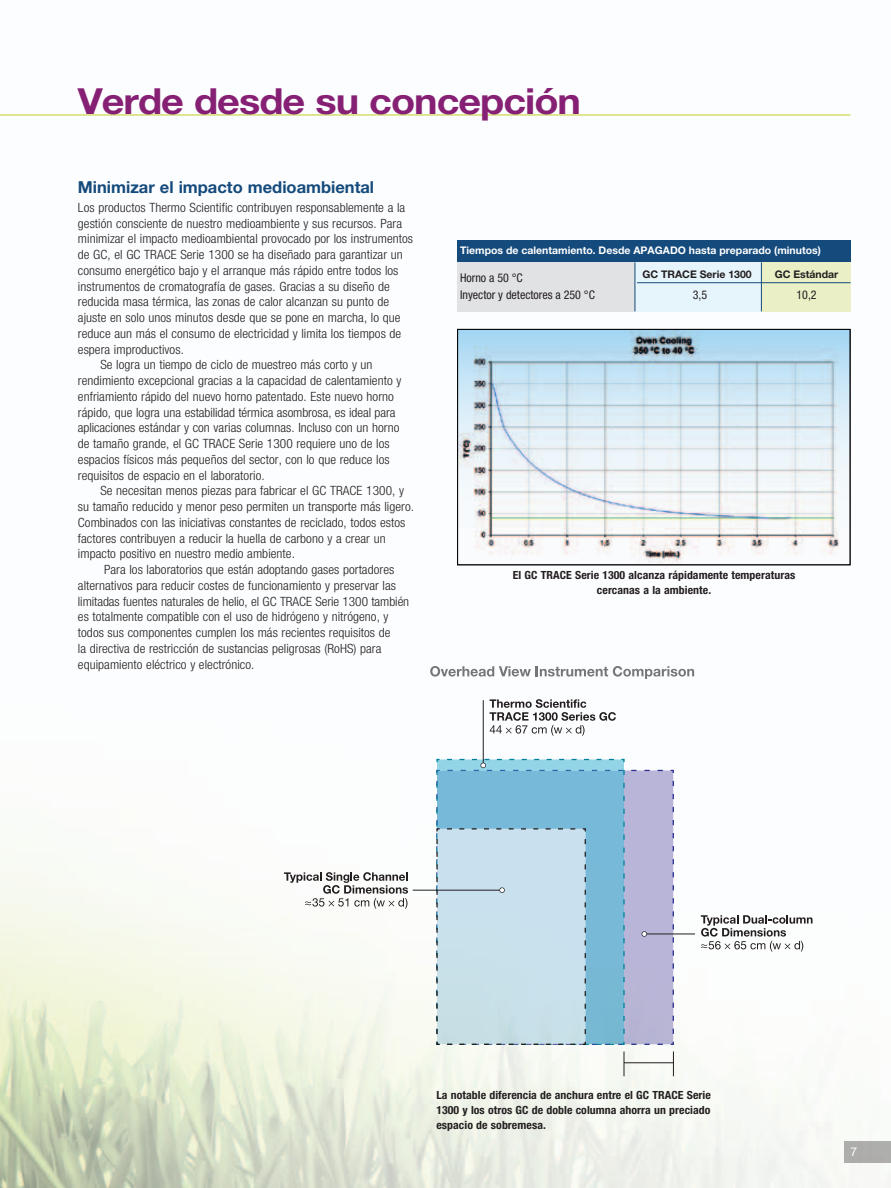
<style>
.page{position:relative;width:891px;height:1188px;background:#fff}
.page>*{position:absolute;margin:0;border:0;box-sizing:border-box;transform-origin:0 0}
.t1{font:700 36px "Helvetica Neue LT Std";letter-spacing:-.025em;color:#862074;scale:1.1 1}
.t2{font:700 16.5px "Helvetica Neue LT Std";color:#144a7c}
.t3{font:300 condensed 12.75px "Helvetica Neue LT Std";letter-spacing:.005em;color:#231f20;scale:1.05 1}
.t4{font:condensed 12px "Helvetica Neue LT Std";color:#231f20}
.t5{font:12px "Helvetica Neue LT Std";color:#fff}
.t6{font:700 condensed 11.25px/15px "Helvetica Neue LT Std";letter-spacing:.005em;color:#231f20;text-align:center;scale:1.05 1}
.t7{font:700 10.5px "Helvetica Neue LT Std";color:#fff}
.t8{font:700 10.5px "Helvetica Neue LT Std";color:#231f20}
</style>
<div class="page">
<img style="left:0;top:114px;width:891px;height:1074px">
<div style="left:457px;top:240px;width:393px;height:22px;background:#144a7c"></div>
<div style="left:635px;top:262px;width:126px;height:49px;background:#e6f4fb"></div>
<div style="left:457px;top:262px;width:178px;height:49px;background:#e1e2e4"></div>
<div style="left:761px;top:262px;width:89px;height:49px;background:#ebefc6"></div>
<div style="left:844px;top:1142px;width:47px;height:21px;background:#adadac"></div>
<hr style="left:0;top:115px;width:850px;height:1px;background:#c1ce23">
<hr style="left:637px;top:282px;width:213px;height:1px;background:#144a7c">
<svg style="left:490px;top:699px;width:126px;height:37px"></svg>
<svg style="left:701px;top:915px;width:112px;height:37px"></svg>
<svg style="left:284px;top:872px;width:124px;height:37px"></svg>
<hr style="left:413px;top:890px;width:89px;height:1px;background:#231f20">
<hr style="left:644px;top:934px;width:51px;height:1px;background:#231f20">
<hr style="left:624px;top:1062px;width:49px;height:1px;background:#231f20">
<hr style="left:483px;top:700px;width:1px;height:66px;background:#231f20">
<svg style="left:436px;top:758px;width:238px;height:288px;background:#a3c7dc"></svg>
<svg style="left:430px;top:666px;width:264px;height:13px"></svg>
<svg style="left:624px;top:1052px;width:1px;height:24px"></svg>
<svg style="left:673px;top:1052px;width:1px;height:24px"></svg>
<hr style="left:635px;top:262px;width:1px;height:49px;background:#144a7c">
<hr style="left:761px;top:262px;width:1px;height:49px;background:#144a7c">
<img style="left:459px;top:331px;width:389px;height:232px">
<div style="left:457px;top:329px;width:393px;height:236px;border:1px solid #231f20"></div>
<h1 class="t1" style="left:78px;top:79px;width:459px">Verde desde su concepción</h1>
<p class="t2" style="left:78px;top:177px;width:298px">Minimizar el impacto medioambiental</p>
<p class="t3" style="left:78px;top:200px;width:313px">Los productos Thermo Scientific contribuyen responsablemente a la</p>
<p class="t3" style="left:78px;top:216px;width:310px">gestión consciente de nuestro medioambiente y sus recursos. Para</p>
<p class="t3" style="left:78px;top:232px;width:321px">minimizar el impacto medioambiental provocado por los instrumentos</p>
<p class="t3" style="left:78px;top:247px;width:311px">de GC, el GC TRACE Serie 1300 se ha diseñado para garantizar un</p>
<p class="t3" style="left:78px;top:263px;width:307px">consumo energético bajo y el arranque más rápido entre todos los</p>
<p class="t3" style="left:78px;top:279px;width:299px">instrumentos de cromatografía de gases. Gracias a su diseño de</p>
<p class="t3" style="left:78px;top:295px;width:298px">reducida masa térmica, las zonas de calor alcanzan su punto de</p>
<p class="t3" style="left:78px;top:310px;width:309px">ajuste en solo unos minutos desde que se pone en marcha, lo que</p>
<p class="t3" style="left:78px;top:326px;width:310px">reduce aun más el consumo de electricidad y limita los tiempos de</p>
<p class="t3" style="left:78px;top:342px;width:102px">espera improductivos.</p>
<p class="t3" style="left:100px;top:358px;width:261px">Se logra un tiempo de ciclo de muestreo más corto y un</p>
<p class="t3" style="left:78px;top:373px;width:310px">rendimiento excepcional gracias a la capacidad de calentamiento y</p>
<p class="t3" style="left:78px;top:389px;width:302px">enfriamiento rápido del nuevo horno patentado. Este nuevo horno</p>
<p class="t3" style="left:78px;top:405px;width:304px">rápido, que logra una estabilidad térmica asombrosa, es ideal para</p>
<p class="t3" style="left:78px;top:421px;width:308px">aplicaciones estándar y con varias columnas. Incluso con un horno</p>
<p class="t3" style="left:78px;top:436px;width:299px">de tamaño grande, el GC TRACE Serie 1300 requiere uno de los</p>
<p class="t3" style="left:78px;top:452px;width:298px">espacios físicos más pequeños del sector, con lo que reduce los</p>
<p class="t3" style="left:78px;top:468px;width:179px">requisitos de espacio en el laboratorio.</p>
<p class="t3" style="left:100px;top:484px;width:291px">Se necesitan menos piezas para fabricar el GC TRACE 1300, y</p>
<p class="t3" style="left:78px;top:499px;width:322px">su tamaño reducido y menor peso permiten un transporte más ligero.</p>
<p class="t3" style="left:78px;top:515px;width:313px">Combinados con las iniciativas constantes de reciclado, todos estos</p>
<p class="t3" style="left:78px;top:531px;width:295px">factores contribuyen a reducir la huella de carbono y a crear un</p>
<p class="t3" style="left:78px;top:547px;width:208px">impacto positivo en nuestro medio ambiente.</p>
<p class="t3" style="left:104px;top:562px;width:278px">Para los laboratorios que están adoptando gases portadores</p>
<p class="t3" style="left:78px;top:578px;width:304px">alternativos para reducir costes de funcionamiento y preservar las</p>
<p class="t3" style="left:78px;top:594px;width:317px">limitadas fuentes naturales de helio, el GC TRACE Serie 1300 también</p>
<p class="t3" style="left:78px;top:610px;width:297px">es totalmente compatible con el uso de hidrógeno y nitrógeno, y</p>
<p class="t3" style="left:78px;top:625px;width:299px">todos sus componentes cumplen los más recientes requisitos de</p>
<p class="t3" style="left:78px;top:641px;width:291px">la directiva de restricción de sustancias peligrosas (RoHS) para</p>
<p class="t3" style="left:78px;top:657px;width:170px">equipamiento eléctrico y electrónico.</p>
<p class="t7" style="left:460px;top:244px;width:362px">Tiempos de calentamiento. Desde APAGADO hasta preparado (minutos)</p>
<p class="t4" style="left:460px;top:271px;width:64px">Horno a 50 °C</p>
<p class="t8" style="left:642px;top:268px;width:111px">GC TRACE Serie 1300</p>
<p class="t8" style="left:775px;top:268px;width:65px">GC Estándar</p>
<p class="t4" style="left:460px;top:288px;width:136px">Inyector y detectores a 250 °C</p>
<p class="t4" style="left:693px;top:288px;width:16px">3,5</p>
<p class="t4" style="left:796px;top:288px;width:22px">10,2</p>
<p class="t6" style="left:513px;top:567px;width:271px">El GC TRACE Serie 1300 alcanza rápidamente temperaturas cercanas a la ambiente.</p>
<p class="t6" style="left:436px;top:1088px;width:263px;text-align:justify">La notable diferencia de anchura entre el GC TRACE Serie 1300 y los otros GC de doble columna ahorra un preciado espacio de sobremesa.</p>
<p class="t5" style="left:850px;top:1145px;width:8px">7</p>
</div>
